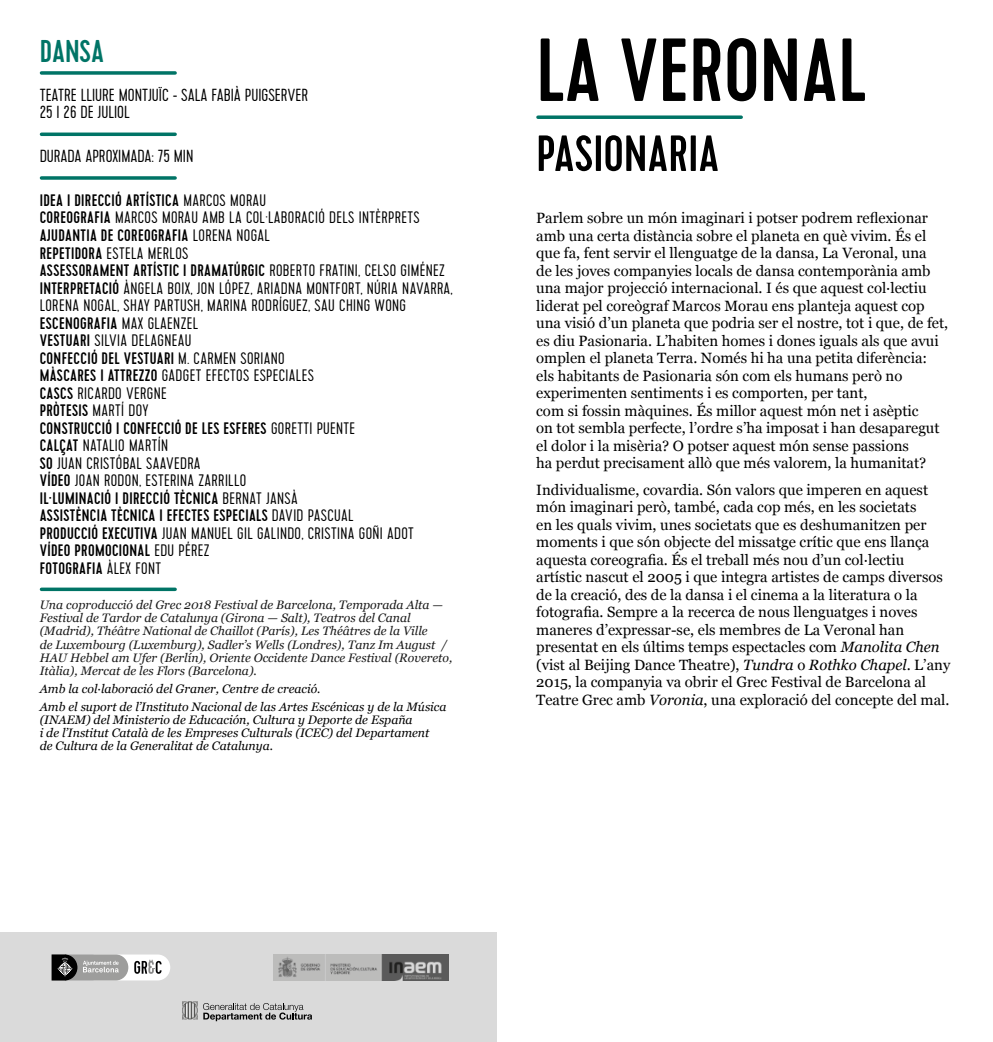
<style>
.page{position:relative;width:993px;height:1042px;background:#fff}
.page>*{position:absolute;margin:0;border:0;box-sizing:border-box;transform-origin:0 0}
.t1{font:500 89.25px "Cervo";color:#000}
.t2{font:500 50.75px "Cervo";color:#000}
.t3{font:500 31.5px "Cervo";color:#007466}
.t4{font:300 17.5px/17.5px "Cervo";color:#000}
.t5{font:300 16.62px/17.5px "Cervo";letter-spacing:.02em;color:#000}
.t6{font:14.88px/17.5px "Georgia";color:#000}
.t7{font:italic 12.25px/13.1px "Georgia";color:#1a1a1a}
.t8{font:italic 12.25px/13.1px "Georgia";color:#000}
.s1{font-weight:500}
.s2{font-style:italic}
</style>
<div class="page">
<div style="left:0;top:932px;width:496px;height:110px;background:#dadada"></div>
<svg style="left:41px;top:176px;width:134px;height:4px"></svg>
<svg style="left:41px;top:587px;width:134px;height:4px"></svg>
<svg style="left:537px;top:115px;width:204px;height:4px"></svg>
<svg style="left:41px;top:71px;width:134px;height:4px"></svg>
<hr style="left:41px;top:133px;width:134px;height:3px;background:#007466">
<svg style="left:52px;top:954px;width:118px;height:26px"></svg>
<svg style="left:182px;top:1001px;width:130px;height:20px"></svg>
<img style="left:273px;top:954px;width:175px;height:26px">
<h3 class="t3" style="left:40px;top:32px;width:66px">DANSA</h3>
<p class="t4" style="left:40px;top:87px;width:270px">TEATRE LLIURE MONTJUÏC - SALA FABIÀ PUIGSERVER<br>25 I 26 DE JULIOL</p>
<p class="t4" style="left:40px;top:148px;width:155px">DURADA APROXIMADA: 75 MIN</p>
<p class="t5" style="left:40px;top:192px;width:414px"><span class="s1">IDEA I DIRECCIÓ ARTÍSTICA</span> MARCOS MORAU<br><span class="s1">COREOGRAFIA</span> MARCOS MORAU AMB LA COL·LABORACIÓ DELS INTÈRPRETS <span class="s1">AJUDANTIA DE COREOGRAFIA</span> LORENA NOGAL<br><span class="s1">REPETIDORA</span> ESTELA MERLOS<br><span class="s1">ASSESSORAMENT ARTÍSTIC I DRAMATÚRGIC</span> ROBERTO FRATINI, CELSO GIMÉNEZ <span class="s1">INTERPRETACIÓ</span> ÀNGELA BOIX, JON LÓPEZ, ARIADNA MONTFORT, NÚRIA NAVARRA, LORENA NOGAL, SHAY PARTUSH, MARINA RODRÍGUEZ, SAU CHING WONG <span class="s1">ESCENOGRAFIA</span> MAX GLAENZEL<br><span class="s1">VESTUARI</span> SILVIA DELAGNEAU<br><span class="s1">CONFECCIÓ DEL VESTUARI</span> M. CARMEN SORIANO<br><span class="s1">MÀSCARES I ATTREZZO</span> GADGET EFECTOS ESPECIALES<br><span class="s1">CASCS</span> RICARDO VERGNE<br><span class="s1">PRÒTESIS</span> MARTÍ DOY<br><span class="s1">CONSTRUCCIÓ I CONFECCIÓ DE LES ESFERES</span> GORETTI PUENTE<br><span class="s1">CALÇAT</span> NATALIO MARTÍN<br><span class="s1">SO</span> JUAN CRISTÓBAL SAAVEDRA<br><span class="s1">VÍDEO</span> JOAN RODON, ESTERINA ZARRILLO<br><span class="s1">IL·LUMINACIÓ I DIRECCIÓ TÈCNICA</span> BERNAT JANSÀ<br><span class="s1">ASSISTÈNCIA TÈCNICA I EFECTES ESPECIALS</span> DAVID PASCUAL<br><span class="s1">PRODUCCIÓ EXECUTIVA</span> JUAN MANUEL GIL GALINDO, CRISTINA GOÑI ADOT<br><span class="s1">VÍDEO PROMOCIONAL</span> EDU PÉREZ<br><span class="s1">FOTOGRAFIA</span> ÀLEX FONT</p>
<p class="t7" style="left:40px;top:598px;width:414px">Una coproducció del Grec 2018 Festival de Barcelona, Temporada Alta — Festival de Tardor de Catalunya (Girona — Salt), Teatros del Canal (Madrid), Théâtre National de Chaillot (París), Les Théâtres de la Ville<br>de Luxembourg (Luxemburg), Sadler’s Wells (Londres), Tanz Im August / HAU Hebbel am Ufer (Berlín), Oriente Occidente Dance Festival (Rovereto, Itàlia), Mercat de les Flors (Barcelona).</p>
<p class="t8" style="left:40px;top:679px;width:408px;line-height:18px">Amb la col·laboració del Graner, Centre de creació.<br>Amb el suport de l’Instituto Nacional de las Artes Escénicas y de la Música</p>
<p class="t8" style="left:40px;top:713px;width:391px">(INAEM) del Ministerio de Educación, Cultura y Deporte de España<br>i de l’Institut Català de les Empreses Culturals (ICEC) del Departament de Cultura de la Generalitat de Catalunya.</p>
<h1 class="t1" style="left:536px;top:18px;width:331px">LA VERONAL</h1>
<h2 class="t2" style="left:536px;top:124px;width:184px">PASIONARIA</h2>
<p class="t6" style="left:536px;top:209px;width:413px">Parlem sobre un món imaginari i potser podrem reflexionar amb una certa distància sobre el planeta en què vivim. És el que fa, fent servir el llenguatge de la dansa, La Veronal, una<br>de les joves companyies locals de dansa contemporània amb una major projecció internacional. I és que aquest col·lectiu liderat pel coreògraf Marcos Morau ens planteja aquest cop una visió d’un planeta que podria ser el nostre, tot i que, de fet, es diu Pasionaria. L’habiten homes i dones iguals als que avui omplen el planeta Terra. Només hi ha una petita diferència: els habitants de Pasionaria són com els humans però no experimenten sentiments i es comporten, per tant,<br>com si fossin màquines. És millor aquest món net i asèptic<br>on tot sembla perfecte, l’ordre s’ha imposat i han desaparegut el dolor i la misèria? O potser aquest món sense passions<br>ha perdut precisament allò que més valorem, la humanitat?</p>
<p class="t6" style="left:536px;top:480px;width:415px">Individualisme, covardia. Són valors que imperen en aquest món imaginari però, també, cada cop més, en les societats<br>en les quals vivim, unes societats que es deshumanitzen per moments i que són objecte del missatge crític que ens llança aquesta coreografia. És el treball més nou d’un col·lectiu artístic nascut el 2005 i que integra artistes de camps diversos de la creació, des de la dansa i el cinema a la literatura o la fotografia. Sempre a la recerca de nous llenguatges i noves maneres d’expressar-se, els membres de La Veronal han presentat en els últims temps espectacles com <span class="s2">Manolita Chen </span>(vist al Beijing Dance Theatre), <span class="s2">Tundra</span> o <span class="s2">Rothko Chapel</span>. L’any 2015, la companyia va obrir el Grec Festival de Barcelona al Teatre Grec amb <span class="s2">Voronia</span>, una exploració del concepte del mal.</p>
</div>
